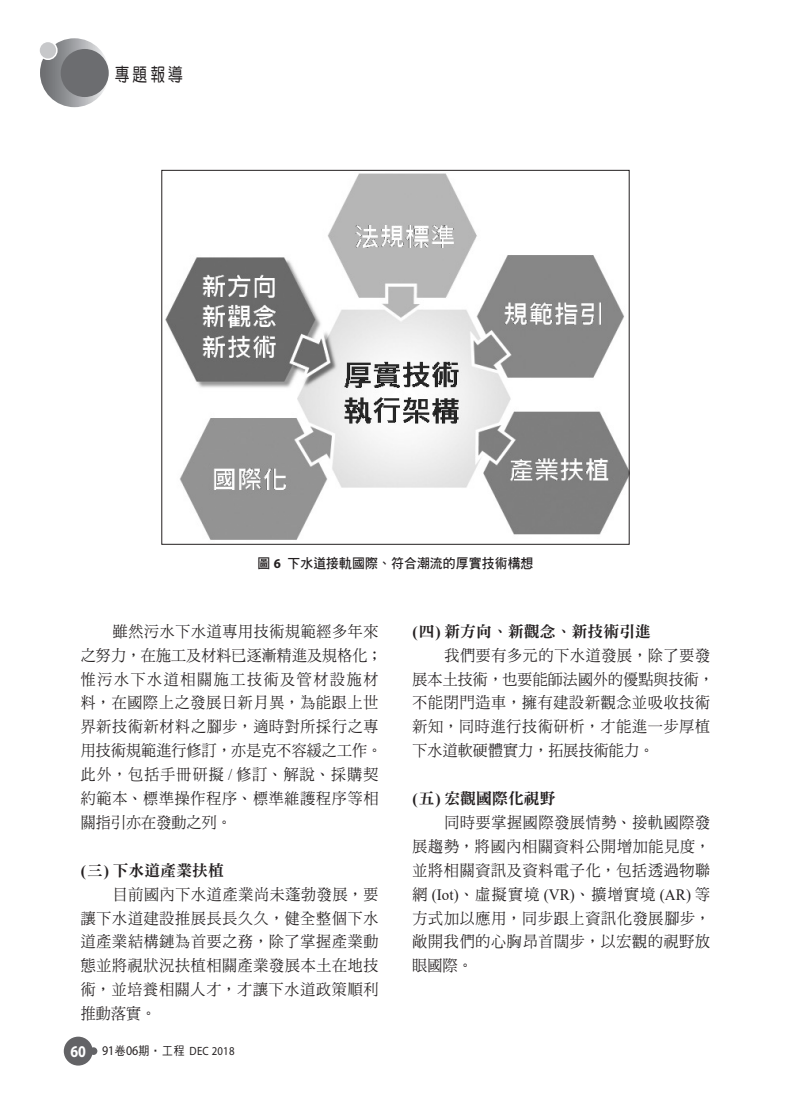
<style>
.page{position:relative;width:808px;height:1106px;background:#fff}
.page>*{position:absolute;margin:0;border:0;box-sizing:border-box;transform-origin:0 0}
.t1{font:18.6px "DF Yuan Std W5";color:#231f20;scale:.8 1}
.內文{font:15.75px/23.9px "DF Ming Std W5";letter-spacing:.05em;color:#231f20;scale:.95 1}
.小標{font:15.75px "DF Ming Std W9";letter-spacing:.01em;color:#231f20}
.圖說{font:13.5px "DF Hei Std W7";letter-spacing:.01em;color:#231f20;scale:.95 1}
.t2{font:12px "Myriad Pro";letter-spacing:.025em;color:#231f20;scale:.9 1}
.s1{font-family:"Myriad Pro";font-weight:700}
.s2{font-family:"Times New Roman"}
.s3{font-family:"Times New Roman";font-weight:700}
.s4{font-weight:700;font-size:16.5px;color:#fff}
.s5{font-size:13.35px}
.s6{font-family:"DF Hei Std W5"}
</style>
<div class="page">
<svg style="left:40px;top:38px;width:69px;height:69px;background:#939598"></svg>
<div style="left:61px;top:49px;width:48px;height:48px;background:#6c6d70;border-radius:50%"></div>
<div style="left:39px;top:41px;width:18px;height:18px;background:#c7c8ca;border-radius:50%"></div>
<div style="left:38px;top:41px;width:20px;height:19px;border:2px solid #fff;border-radius:50%"></div>
<div style="left:64px;top:1036px;width:29px;height:29px;background:#636366;border-radius:50%"></div>
<div style="left:90px;top:1047px;width:7px;height:7px;background:#636366;border-radius:50%"></div>
<img style="left:165px;top:173px;width:462px;height:367px">
<p class="t1" style="left:115px;top:64px;width:87px">專題報導</p>
<p class="圖說" style="left:257px;top:555px;width:292px">圖 <span class="s1">6</span> 下水道接軌國際、符合潮流的厚實技術構想</p>
<p class="內文" style="left:81px;top:619px;width:319px;text-indent:32px">雖然污水下水道專用技術規範經多年來之努力，在施工及材料已逐漸精進及規格化；惟污水下水道相關施工技術及管材設施材料，在國際上之發展日新月異，為能跟上世界新技術新材料之腳步，適時對所採行之專用技術規範進行修訂，亦是克不容緩之工作。此外，包括手冊研擬 <span class="s2">/</span> 修訂、解說、採購契約範本、標準操作程序、標準維護程序等相關指引亦在發動之列。</p>
<p class="小標" style="left:81px;top:861px;width:145px"><span class="s3">(</span> 三 <span class="s3">)</span> 下水道產業扶植</p>
<p class="內文" style="left:81px;top:881px;width:315px;text-align:justify;text-indent:32px">目前國內下水道產業尚未蓬勃發展，要讓下水道建設推展長長久久，健全整個下水道產業結構鏈為首要之務，除了掌握產業動態並將視狀況扶植相關產業發展本土在地技術，並培養相關人才，才讓下水道政策順利推動落實。</p>
<p class="t2" style="left:70px;top:1043px;width:184px"><span class="s4">60</span> <span class="s5">91</span><span class="s6">卷</span><span class="s5">06</span><span class="s6">期‧工程</span> DEC 2018</p>
<p class="小標" style="left:412px;top:622px;width:240px"><span class="s3">(</span> 四 <span class="s3">)</span> 新方向、新觀念、新技術引進</p>
<p class="內文" style="left:412px;top:643px;width:319px;text-indent:32px">我們要有多元的下水道發展，除了要發展本土技術，也要能師法國外的優點與技術，不能閉門造車，擁有建設新觀念並吸收技術新知，同時進行技術研析，才能進一步厚植下水道軟硬體實力，拓展技術能力。</p>
<p class="小標" style="left:412px;top:789px;width:145px"><span class="s3">(</span> 五 <span class="s3">)</span> 宏觀國際化視野</p>
<p class="內文" style="left:412px;top:810px;width:315px;text-align:justify;text-indent:32px">同時要掌握國際發展情勢、接軌國際發展趨勢，將國內相關資料公開增加能見度，並將相關資訊及資料電子化，包括透過物聯網 <span class="s2">(Iot)</span>、虛擬實境 <span class="s2">(VR)</span>、擴增實境 <span class="s2">(AR)</span> 等方式加以應用，同步跟上資訊化發展腳步，敞開我們的心胸昂首闊步，以宏觀的視野放眼國際。</p>
</div>
